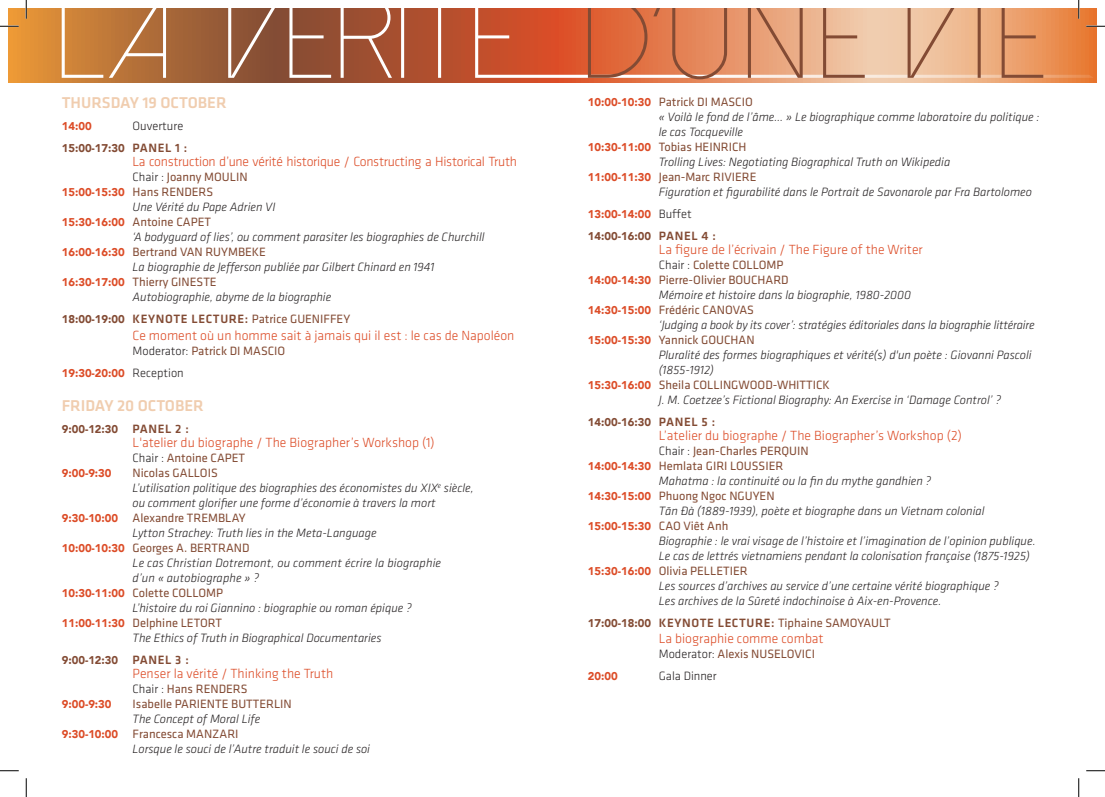
<style>
.page{position:relative;width:1105px;height:797px;background:#fff}
.page>*{position:absolute;margin:0;border:0;box-sizing:border-box;transform-origin:0 0}
.t1{font:500 16.25px "Klavika Basic";color:#f0cdaf}
.t2{font:300 13.75px "Klavika Basic";color:#dc4c27}
.t3{font:300 13.75px "Klavika Basic";letter-spacing:-.02em;color:#dc4c27}
.t4{font:italic 300 12.5px/15px "Klavika Basic";color:#231f20}
.t5{font:12.5px "Klavika Basic";color:#834b34}
.t6{font:300 12.5px "Klavika Basic";color:#231f20}
.t7{font:900 11.25px "Avenir";color:#dc4c27}
.t8{font:900 11.25px "Avenir";color:#834b34}
.s1{font-family:"Klavika Basic";font-weight:500;font-size:12.5px}
.s2{font-weight:300;color:#231f20}
.s3{font-family:"Klavika Basic";font-weight:400;font-size:12.5px;color:#834b34}
.s4{font-family:"Avenir";font-weight:900;font-size:11.25px;color:#dc4c27}
.s5{font-family:"Avenir";font-weight:900;font-size:11.25px}
.s6{font-weight:500}
.s7{font-family:"Klavika Basic";font-weight:300;font-size:12.5px;color:#231f20}
</style>
<div class="page">
<svg style="left:9px;top:9px;width:1087px;height:74px;background:#d48243"></svg>
<svg style="left:62px;top:9px;width:1032px;height:69px;background:#ba6b45"></svg>
<svg style="left:588px;top:9px;width:455px;height:70px;background:#de9a74"></svg>
<svg style="left:0;top:25px;width:19px;height:2px"></svg>
<svg style="left:1086px;top:25px;width:19px;height:2px"></svg>
<svg style="left:0;top:770px;width:19px;height:1px"></svg>
<svg style="left:1086px;top:770px;width:19px;height:1px"></svg>
<svg style="left:25px;top:0;width:2px;height:19px"></svg>
<svg style="left:25px;top:778px;width:2px;height:19px"></svg>
<svg style="left:1078px;top:0;width:1px;height:19px"></svg>
<svg style="left:1078px;top:778px;width:1px;height:19px"></svg>
<p class="t1" style="left:62px;top:91px;width:166px">THURSDAY 19 OCTOBER</p>
<p class="t7" style="left:62px;top:116px;width:31px">14:00</p>
<p class="t6" style="left:133px;top:118px;width:52px">Ouverture</p>
<p class="t8" style="left:62px;top:138px;width:127px">15:00-17:30 <span class="s1">PANEL 1 :</span></p>
<p class="t3" style="left:133px;top:153px;width:386px">La construction d’une vérité historique / Constructing a Historical Truth</p>
<p class="t5" style="left:133px;top:168px;width:117px"><span class="s2">Chair :</span> Joanny MOULIN</p>
<p class="t7" style="left:62px;top:182px;width:153px">15:00-15:30 <span class="s3">Hans RENDERS</span></p>
<p class="t4" style="left:133px;top:199px;width:144px">Une Vérité du Pape Adrien VI</p>
<p class="t5" style="left:62px;top:213px;width:151px"><span class="s4">15:30-16:00</span> Antoine CAPET</p>
<p class="t4" style="left:133px;top:229px;width:354px">‘A bodyguard of lies’, ou comment parasiter les biographies de Churchill</p>
<p class="t5" style="left:62px;top:243px;width:206px"><span class="s4">16:00-16:30</span> Bertrand VAN RUYMBEKE</p>
<p class="t4" style="left:133px;top:259px;width:303px">La biographie de Jefferson publiée par Gilbert Chinard en 1941</p>
<p class="t5" style="left:62px;top:273px;width:157px"><span class="s4">16:30-17:00</span> Thierry GINESTE</p>
<p class="t4" style="left:133px;top:289px;width:200px">Autobiographie, abyme de la biographie</p>
<p class="t5" style="left:62px;top:311px;width:290px"><span class="s5">18:00-19:00</span> <span class="s6">KEYNOTE LECTURE:</span> Patrice GUENIFFEY</p>
<p class="t2" style="left:133px;top:327px;width:383px">Ce moment où un homme sait à jamais qui il est : le cas de Napoléon</p>
<p class="t5" style="left:133px;top:342px;width:154px"><span class="s2">Moderator:</span> Patrick DI MASCIO</p>
<p class="t7" style="left:62px;top:363px;width:124px">19:30-20:00 <span class="s7">Reception</span></p>
<p class="t1" style="left:62px;top:395px;width:144px">FRIDAY 20 OCTOBER</p>
<p class="t8" style="left:62px;top:419px;width:129px">9:00-12:30 <span class="s1">PANEL 2 :</span></p>
<p class="t2" style="left:133px;top:434px;width:304px">L'atelier du biographe / The Biographer’s Workshop (1)</p>
<p class="t5" style="left:133px;top:449px;width:114px"><span class="s2">Chair :</span> Antoine CAPET</p>
<p class="t7" style="left:62px;top:463px;width:51px">9:00-9:30</p>
<p class="t5" style="left:133px;top:464px;width:87px">Nicolas GALLOIS</p>
<p class="t4" style="left:133px;top:480px;width:343px">L’utilisation politique des biographies des économistes du XIX<sup>e</sup> siècle, ou comment glorifier une forme d’économie à travers la mort</p>
<p class="t5" style="left:62px;top:509px;width:186px"><span class="s4">9:30-10:00</span> Alexandre TREMBLAY</p>
<p class="t4" style="left:133px;top:525px;width:245px">Lytton Strachey: Truth lies in the Meta-Language</p>
<p class="t5" style="left:62px;top:539px;width:189px"><span class="s4">10:00-10:30</span> Georges A. BERTRAND</p>
<p class="t4" style="left:133px;top:555px;width:310px">Le cas Christian Dotremont, ou comment écrire la biographie d’un « autobiographe » ?</p>
<p class="t5" style="left:62px;top:584px;width:163px"><span class="s4">10:30-11:00</span> Colette COLLOMP</p>
<p class="t4" style="left:133px;top:600px;width:281px">L’histoire du roi Giannino : biographie ou roman épique ?</p>
<p class="t5" style="left:62px;top:614px;width:162px"><span class="s4">11:00-11:30</span> Delphine LETORT</p>
<p class="t4" style="left:133px;top:630px;width:250px">The Ethics of Truth in Biographical Documentaries</p>
<p class="t8" style="left:62px;top:650px;width:129px">9:00-12:30 <span class="s1">PANEL 3 :</span></p>
<p class="t2" style="left:133px;top:665px;width:202px">Penser la vérité / Thinking the Truth</p>
<p class="t5" style="left:133px;top:680px;width:116px"><span class="s2">Chair :</span> Hans RENDERS</p>
<p class="t7" style="left:62px;top:694px;width:51px">9:00-9:30</p>
<p class="t5" style="left:133px;top:695px;width:161px">Isabelle PARIENTE BUTTERLIN</p>
<p class="t4" style="left:133px;top:711px;width:129px">The Concept of Moral Life</p>
<p class="t5" style="left:62px;top:725px;width:178px"><span class="s4">9:30-10:00</span> Francesca MANZARI</p>
<p class="t4" style="left:133px;top:741px;width:239px">Lorsque le souci de l’Autre traduit le souci de soi</p>
<p class="t5" style="left:588px;top:93px;width:166px"><span class="s4">10:00-10:30</span> Patrick DI MASCIO</p>
<p class="t4" style="left:659px;top:109px;width:382px">« Voilà le fond de l’âme… » Le biographique comme laboratoire du politique : le cas Tocqueville</p>
<p class="t5" style="left:588px;top:138px;width:160px"><span class="s4">10:30-11:00</span> Tobias HEINRICH</p>
<p class="t4" style="left:659px;top:154px;width:293px">Trolling Lives: Negotiating Biographical Truth on Wikipedia</p>
<p class="t5" style="left:588px;top:168px;width:170px"><span class="s4">11:00-11:30</span> Jean-Marc RIVIERE</p>
<p class="t4" style="left:659px;top:184px;width:375px">Figuration et figurabilité dans le Portrait de Savonarole par Fra Bartolomeo</p>
<p class="t7" style="left:588px;top:204px;width:105px">13:00-14:00 <span class="s7">Buffet</span></p>
<p class="t8" style="left:588px;top:226px;width:129px">14:00-16:00 <span class="s1">PANEL 4 :</span></p>
<p class="t2" style="left:659px;top:241px;width:266px">La figure de l’écrivain / The Figure of the Writer</p>
<p class="t5" style="left:659px;top:256px;width:126px"><span class="s2">Chair :</span> Colette COLLOMP</p>
<p class="t5" style="left:588px;top:271px;width:202px"><span class="s4">14:00-14:30</span> Pierre-Olivier BOUCHARD</p>
<p class="t4" style="left:659px;top:287px;width:254px">Mémoire et histoire dans la biographie, 1980-2000</p>
<p class="t5" style="left:588px;top:301px;width:168px"><span class="s4">14:30-15:00</span> Frédéric CANOVAS</p>
<p class="t4" style="left:659px;top:317px;width:377px">‘Judging a book by its cover’: stratégies éditoriales dans la biographie littéraire</p>
<p class="t5" style="left:588px;top:331px;width:168px"><span class="s4">15:00-15:30</span> Yannick GOUCHAN</p>
<p class="t4" style="left:659px;top:347px;width:374px">Pluralité des formes biographiques et vérité(s) d'un poète : Giovanni Pascoli (1855-1912)</p>
<p class="t5" style="left:588px;top:376px;width:243px"><span class="s4">15:30-16:00</span> Sheila COLLINGWOOD-WHITTICK</p>
<p class="t4" style="left:659px;top:392px;width:344px">J. M. Coetzee’s Fictional Biography: An Exercise in ‘Damage Control’ ?</p>
<p class="t8" style="left:588px;top:412px;width:129px">14:00-16:30 <span class="s1">PANEL 5 :</span></p>
<p class="t2" style="left:659px;top:427px;width:305px">L’atelier du biographe / The Biographer’s Workshop (2)</p>
<p class="t5" style="left:659px;top:442px;width:151px"><span class="s2">Chair :</span> Jean-Charles PERQUIN</p>
<p class="t5" style="left:588px;top:457px;width:197px"><span class="s4">14:00-14:30</span> Hemlata GIRI LOUSSIER</p>
<p class="t4" style="left:659px;top:473px;width:274px">Mahatma : la continuité ou la fin du mythe gandhien ?</p>
<p class="t5" style="left:588px;top:487px;width:188px"><span class="s4">14:30-15:00</span> Phuong Ngoc NGUYEN</p>
<p class="t4" style="left:659px;top:503px;width:327px">Tăn Đà (1889-1939), poète et biographe dans un Vietnam colonial</p>
<p class="t7" style="left:588px;top:516px;width:142px">15:00-15:30 <span class="s3">CAO Viêt Anh</span></p>
<p class="t4" style="left:659px;top:533px;width:378px">Biographie : le vrai visage de l’histoire et l’imagination de l’opinion publique.<br>Le cas de lettrés vietnamiens pendant la colonisation française (1875-1925)</p>
<p class="t5" style="left:588px;top:562px;width:161px"><span class="s4">15:30-16:00</span> Olivia PELLETIER</p>
<p class="t4" style="left:659px;top:578px;width:342px">Les sources d’archives au service d’une certaine vérité biographique ?</p>
<p class="t4" style="left:659px;top:593px;width:284px">Les archives de la Sûreté indochinoise à Aix-en-Provence.</p>
<p class="t5" style="left:588px;top:614px;width:304px"><span class="s5">17:00-18:00</span> <span class="s6">KEYNOTE LECTURE:</span> Tiphaine SAMOYAULT</p>
<p class="t2" style="left:659px;top:630px;width:166px">La biographie comme combat</p>
<p class="t5" style="left:659px;top:646px;width:158px"><span class="s2">Moderator:</span> Alexis NUSELOVICI</p>
<p class="t7" style="left:588px;top:667px;width:31px">20:00</p>
<p class="t6" style="left:659px;top:668px;width:59px">Gala Dinner</p>
</div>
